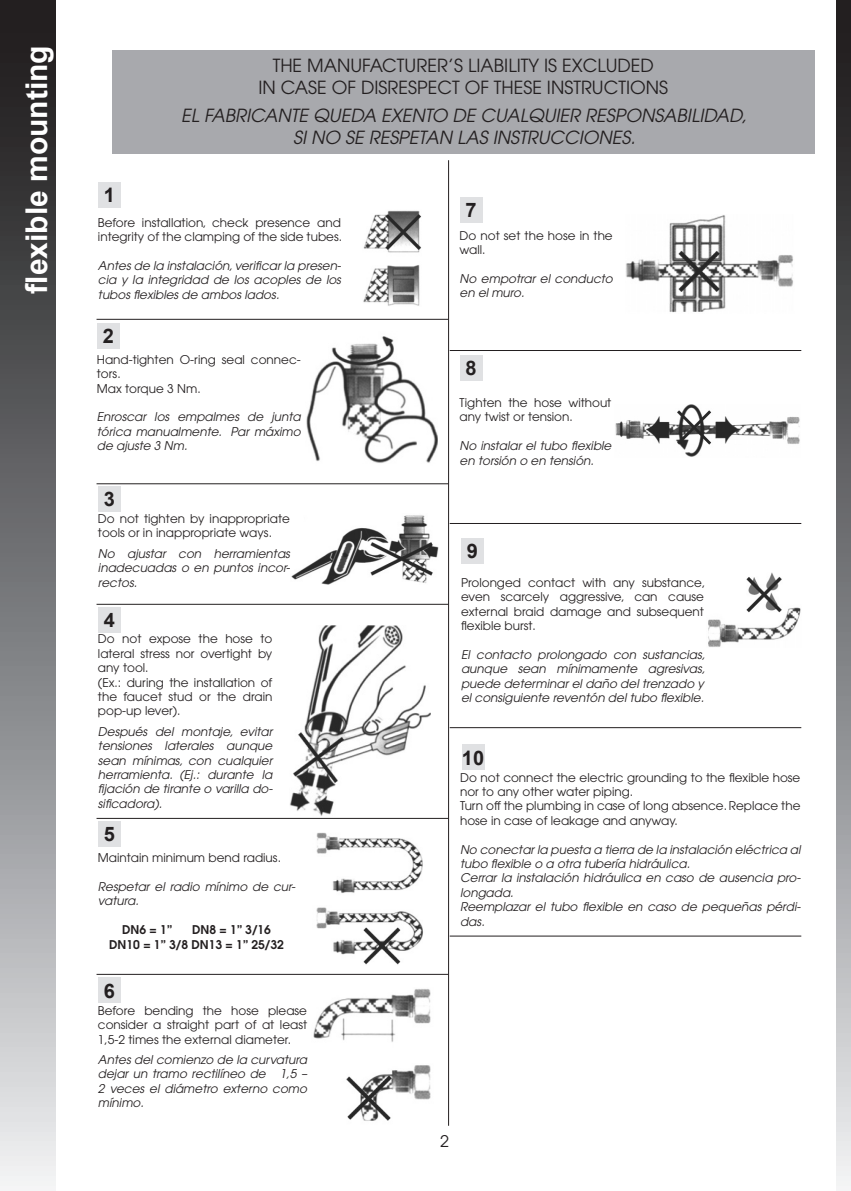
<style>
.page{position:relative;width:851px;height:1191px;background:#fff}
.page>*{position:absolute;margin:0;border:0;box-sizing:border-box;transform-origin:0 0}
.t1{font:700 30px "Arial";color:#fff}
.t2{font:700 20px "Arial";color:#231f20}
.t3{font:italic 18px "Avant Garde";color:#231f20}
.t4{font:18px "Avant Garde";color:#231f20}
.t5{font:16px "Avant Garde";color:#231f20}
.t6{font:italic 12px/14.4px "Avant Garde";color:#231f20;text-align:justify}
.t7{font:12px/14.4px "Avant Garde";color:#231f20}
.t8{font:600 12px "Avant Garde";color:#231f20}
</style>
<div class="page">
<svg style="left:836px;top:0;width:14px;height:1186px;background:#7b7c7e"></svg>
<div style="left:0;top:0;width:55px;height:1191px;background:linear-gradient(to bottom,#121012,#e6e9ec)"></div>
<div style="left:112px;top:50px;width:702px;height:104px;background:#a8a9ad"></div>
<hr style="left:448px;top:160px;width:1px;height:965px;background:#231f20">
<img style="left:363px;top:210px;width:58px;height:96px">
<img style="left:291px;top:515px;width:147px;height:69px">
<img style="left:290px;top:625px;width:140px;height:191px">
<img style="left:626px;top:215px;width:167px;height:98px">
<img style="left:615px;top:404px;width:184px;height:53px">
<img style="left:708px;top:572px;width:93px;height:75px">
<img style="left:306px;top:336px;width:131px;height:127px">
<img style="left:316px;top:832px;width:107px;height:133px">
<img style="left:313px;top:989px;width:118px;height:132px">
<hr style="left:96px;top:319px;width:352px;height:1px;background:#231f20">
<hr style="left:96px;top:483px;width:352px;height:1px;background:#231f20">
<hr style="left:96px;top:604px;width:352px;height:1px;background:#231f20">
<hr style="left:96px;top:818px;width:352px;height:1px;background:#231f20">
<hr style="left:96px;top:974px;width:352px;height:1px;background:#231f20">
<hr style="left:449px;top:350px;width:352px;height:1px;background:#231f20">
<hr style="left:449px;top:523px;width:352px;height:1px;background:#231f20">
<hr style="left:449px;top:727px;width:352px;height:1px;background:#231f20">
<hr style="left:449px;top:935px;width:352px;height:1px;background:#231f20">
<div style="left:98px;top:182px;width:23px;height:25px;background:#e0e1e3"></div>
<div style="left:97px;top:323px;width:23px;height:25px;background:#e0e1e3"></div>
<div style="left:98px;top:486px;width:23px;height:26px;background:#e0e1e3"></div>
<div style="left:98px;top:607px;width:23px;height:26px;background:#e0e1e3"></div>
<div style="left:98px;top:821px;width:23px;height:25px;background:#e0e1e3"></div>
<div style="left:98px;top:977px;width:23px;height:26px;background:#e0e1e3"></div>
<div style="left:459px;top:197px;width:23px;height:26px;background:#e0e1e3"></div>
<div style="left:459px;top:355px;width:23px;height:26px;background:#e0e1e3"></div>
<div style="left:461px;top:538px;width:23px;height:26px;background:#e0e1e3"></div>
<div style="left:461px;top:744px;width:23px;height:26px;background:#e0e1e3"></div>
<p class="t1" style="left:17px;top:294px;width:250px;rotate:-90deg">flexible mounting</p>
<p class="t4" style="left:272px;top:55px;width:383px">THE MANUFACTURER’S LIABILITY IS EXCLUDED</p>
<p class="t4" style="left:258px;top:77px;width:411px">IN CASE OF DISRESPECT OF THESE INSTRUCTIONS</p>
<p class="t3" style="left:181px;top:105px;width:567px">EL FABRICANTE QUEDA EXENTO DE CUALQUIER RESPONSABILIDAD,</p>
<p class="t3" style="left:293px;top:126px;width:344px">SI NO SE RESPETAN LAS INSTRUCCIONES.</p>
<p class="t2" style="left:104px;top:182px;width:13px">1</p>
<p class="t7" style="left:98px;top:215px;width:246px">Before installation, check presence and integrity of the clamping of the side tubes.</p>
<p class="t6" style="left:98px;top:258px;width:245px">Antes de la instalación, verificar la presen&shy;cia y la integridad de los acoples de los tubos flexibles de ambos lados.</p>
<p class="t2" style="left:103px;top:323px;width:13px">2</p>
<p class="t7" style="left:97px;top:352px;width:205px">Hand-tighten O-ring seal connec&shy;tors.</p>
<p class="t7" style="left:97px;top:381px;width:105px">Max torque 3 Nm.</p>
<p class="t6" style="left:97px;top:410px;width:205px">Enroscar los empalmes de junta tórica manualmente. Par máximo de ajuste 3 Nm.</p>
<p class="t2" style="left:104px;top:486px;width:13px">3</p>
<p class="t7" style="left:98px;top:511px;width:193px">Do not tighten by inappropriate tools or in inappropriate ways.</p>
<p class="t6" style="left:98px;top:546px;width:194px">No ajustar con herramientas inadecuadas o en puntos incor&shy;rectos.</p>
<p class="t2" style="left:104px;top:607px;width:13px">4</p>
<p class="t7" style="left:98px;top:632px;width:176px;text-align:justify">Do not expose the hose to lateral stress nor overtight by any tool.</p>
<p class="t7" style="left:98px;top:675px;width:176px;text-align:justify">(Ex.: during the installation of the faucet stud or the drain pop-up lever).</p>
<p class="t6" style="left:98px;top:724px;width:176px">Después del montaje, evitar tensiones laterales aunque sean mínimas, con cualquier herramienta. (Ej.: durante la fijación de tirante o varilla do&shy;sificadora).</p>
<p class="t2" style="left:104px;top:821px;width:13px">5</p>
<p class="t7" style="left:98px;top:850px;width:185px">Maintain minimum bend radius.</p>
<p class="t6" style="left:98px;top:879px;width:199px">Respetar el radio mínimo de cur&shy;vatura.</p>
<p class="t8" style="left:122px;top:922px;width:52px">DN6 = 1”</p>
<p class="t8" style="left:192px;top:922px;width:80px">DN8 = 1” 3/16</p>
<p class="t8" style="left:109px;top:936px;width:176px">DN10 = 1” 3/8 DN13 = 1” 25/32</p>
<p class="t2" style="left:104px;top:977px;width:13px">6</p>
<p class="t7" style="left:98px;top:1003px;width:211px;text-align:justify">Before bending the hose please consider a straight part of at least 1,5-2 times the external diameter.</p>
<p class="t6" style="left:98px;top:1052px;width:211px">Antes del comienzo de la curvatura dejar un tramo rectilíneo de 1,5 – 2 veces el diámetro externo como mínimo.</p>
<p class="t2" style="left:465px;top:197px;width:13px">7</p>
<p class="t7" style="left:459px;top:228px;width:155px">Do not set the hose in the wall.</p>
<p class="t6" style="left:459px;top:271px;width:155px">No empotrar el conducto en el muro.</p>
<p class="t2" style="left:465px;top:355px;width:13px">8</p>
<p class="t7" style="left:459px;top:395px;width:153px">Tighten the hose without any twist or tension.</p>
<p class="t6" style="left:459px;top:438px;width:153px">No instalar el tubo flexible en torsión o en tensión.</p>
<p class="t2" style="left:467px;top:538px;width:13px">9</p>
<p class="t7" style="left:461px;top:575px;width:246px;text-align:justify">Prolonged contact with any substance, even scarcely aggressive, can cause external braid damage and subsequent flexible burst.</p>
<p class="t6" style="left:461px;top:647px;width:246px">El contacto prolongado con sustancias, aunque sean mínimamente agresivas, puede determinar el daño del trenzado y el consiguiente reventón del tubo flexible.</p>
<p class="t2" style="left:462px;top:744px;width:24px">10</p>
<p class="t7" style="left:460px;top:770px;width:342px">Do not connect the electric grounding to the flexible hose nor to any other water piping.</p>
<p class="t7" style="left:460px;top:798px;width:342px">Turn off the plumbing in case of long absence. Replace the hose in case of leakage and anyway.</p>
<p class="t6" style="left:460px;top:842px;width:342px">No conectar la puesta a tierra de la instalación eléctrica al tubo flexible o a otra tubería hidráulica.</p>
<p class="t6" style="left:460px;top:870px;width:342px">Cerrar la instalación hidráulica en caso de ausencia pro&shy;longada.</p>
<p class="t6" style="left:460px;top:899px;width:342px">Reemplazar el tubo flexible en caso de pequeñas pérdi&shy;das.</p>
<h3 class="t5" style="left:440px;top:1131px;width:10px">2</h3>
</div>
